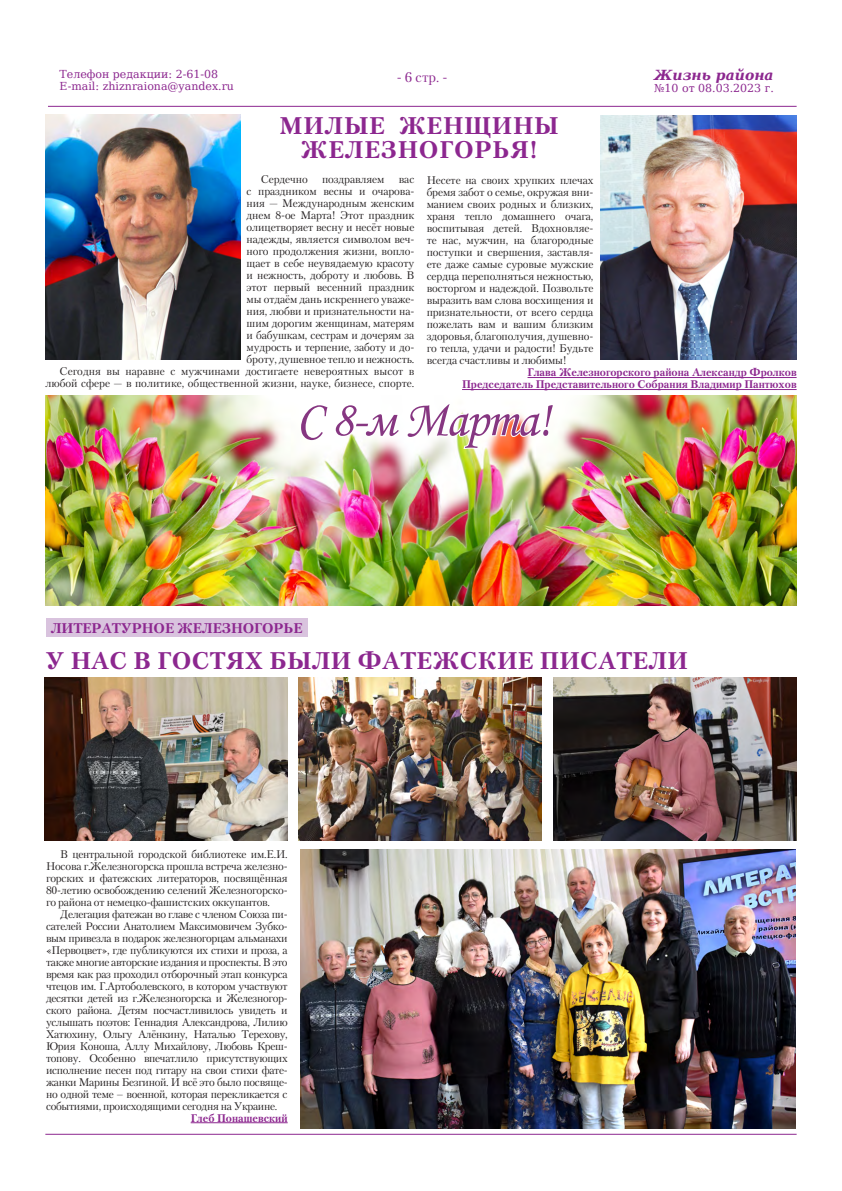
<style>
.page{position:relative;width:842px;height:1191px;background:#fff}
.page>*{position:absolute;margin:0;border:0;box-sizing:border-box;transform-origin:0 0}
.t1{font:51px "Monotype Corsiva";letter-spacing:-.03em;color:#863681}
.Заголовок{font:700 24px "Petersburg C";letter-spacing:.02em;color:#8c278f}
.Заголовок-2{font:700 24px "Petersburg C";letter-spacing:.04em;color:#8c278f}
.t2{font:700 14px "Petersburg C";color:#8c278f}
.t3{font:italic 700 14px "DejaVu Serif";color:#8c278f}
.t4{font:14px "Petersburg C";color:#8c278f}
.Текст{font:11px/12px "Petersburg C";letter-spacing:-.01em;color:#231f20;text-align:justify}
.Подпись{font:700 11px "Petersburg C";color:#8c278f}
.t5{font:11px "DejaVu Serif";color:#8c278f}
</style>
<div class="page">
<img style="left:45px;top:395px;width:752px;height:211px">
<hr style="left:48px;top:106px;width:749px;height:1px;background:#8c278f">
<hr style="left:45px;top:1133px;width:752px;height:1px;background:#8c278f">
<div style="left:46px;top:618px;width:261px;height:18px;background:#d9c3de"></div>
<img style="left:600px;top:116px;width:197px;height:243px">
<img style="left:45px;top:115px;width:196px;height:244px">
<hr style="left:527px;top:377px;width:270px;height:1px;background:#8c278f">
<hr style="left:462px;top:389px;width:335px;height:1px;background:#8c278f">
<hr style="left:191px;top:1122px;width:97px;height:1px;background:#8c278f">
<svg style="left:299px;top:389px;width:256px;height:61px"></svg>
<img style="left:45px;top:678px;width:243px;height:162px">
<img style="left:554px;top:678px;width:243px;height:162px">
<img style="left:298px;top:678px;width:243px;height:162px">
<img style="left:300px;top:849px;width:495px;height:279px">
<p class="t5" style="left:60px;top:66px;width:160px">Телефон редакции: 2-61-08</p>
<p class="t5" style="left:60px;top:78px;width:176px">E-mail: zhiznraiona@yandex.ru</p>
<p class="t4" style="left:397px;top:68px;width:52px">- 6 стр. -</p>
<p class="t3" style="left:654px;top:64px;width:121px">Жизнь района</p>
<p class="t5" style="left:654px;top:80px;width:121px">№10 от 08.03.2023 г.</p>
<p class="Заголовок-2" style="left:280px;top:112px;width:280px">МИЛЫЕ ЖЕНЩИНЫ</p>
<p class="Заголовок-2" style="left:301px;top:136px;width:238px">ЖЕЛЕЗНОГОРЬЯ!</p>
<p class="Текст" style="left:427px;top:174px;width:168px">Несете на своих хрупких плечах бремя забот о семье, окружая вни&shy;манием своих родных и близких, храня тепло домашнего очага, воспитывая детей. Вдохновляе&shy;те нас, мужчин, на благородные поступки и свершения, заставля&shy;ете даже самые суровые мужские сердца переполняться нежностью, восторгом и надеждой. Позвольте выразить вам слова восхищения и признательности, от всего сердца пожелать вам и вашим близким здоровья, благополучия, душевно&shy;го тепла, удачи и радости! Будьте всегда счастливы и любимы!</p>
<p class="Подпись" style="left:527px;top:366px;width:271px">Глава Железногорского района Александр Фролков</p>
<p class="Подпись" style="left:462px;top:378px;width:336px">Председатель Представительного Собрания Владимир Пантюхов</p>
<p class="Текст" style="left:261px;top:173px;width:48px">Сердечно</p>
<p class="Текст" style="left:322px;top:173px;width:64px">поздравляем</p>
<p class="Текст" style="left:247px;top:173px;width:169px;text-indent:152px">вас с праздником весны и очарова&shy;ния — Международным женским днем 8-ое Марта! Этот праздник олицетворяет весну и несёт новые надежды, является символом веч&shy;ного продолжения жизни, вопло&shy;щает в себе неувядаемую красоту и нежность, доброту и любовь. В этот первый весенний праздник мы отдаём дань искреннего уваже&shy;ния, любви и признательности на&shy;шим дорогим женщинам, матерям и бабушкам, сестрам и дочерям за мудрость и терпение, заботу и до&shy;броту, душевное тепло и нежность.</p>
<p class="Текст" style="left:45px;top:365px;width:371px;text-align:right">Сегодня вы наравне с мужчинами достигаете невероятных высот в любой сфере — в политике, общественной жизни, науке, бизнесе, спорте.</p>
<p class="t1" style="left:296px;top:388px;width:256px">С 8-м Марта!</p>
<p class="t2" style="left:51px;top:620px;width:253px">ЛИТЕРАТУРНОЕ ЖЕЛЕЗНОГОРЬЕ</p>
<p class="Заголовок" style="left:45px;top:647px;width:644px">У НАС В ГОСТЯХ БЫЛИ ФАТЕЖСКИЕ ПИСАТЕЛИ</p>
<p class="Текст" style="left:46px;top:847px;width:243px;text-indent:14px">В центральной городской библиотеке им.Е.И.<br>Носова г.Железногорска прошла встреча железно&shy;горских и фатежских литераторов, посвящённая 80-летию освобождению селений Железногорско&shy;го района от немецко-фашистских оккупантов.</p>
<p class="Текст" style="left:46px;top:907px;width:243px;text-indent:14px">Делегация фатежан во главе с членом Союза пи&shy;сателей России Анатолием Максимовичем Зубко&shy;вым привезла в подарок железногорцам альманахи «Первоцвет», где публикуются их стихи и проза, а также многие авторские издания и проспекты. В это время как раз проходил отборочный этап конкурса чтецов им. Г.Артоболевского, в котором участвуют десятки детей из г.Железногорска и Железногор&shy;ского района. Детям посчастливилось увидеть и услышать поэтов: Геннадия Александрова, Лилию Хатюхину, Ольгу Алёнкину, Наталью Терехову, Юрия Коноша, Аллу Михайлову, Любовь Креш&shy;топову. Особенно впечатлило присутствующих исполнение песен под гитару на свои стихи фате&shy;жанки Марины Безгиной. И всё это было посвяще&shy;но одной теме – военной, которая перекликается с событиями, происходящими сегодня на Украине.</p>
<p class="Подпись" style="left:191px;top:1111px;width:98px">Глеб Понашевский</p>
</div>
